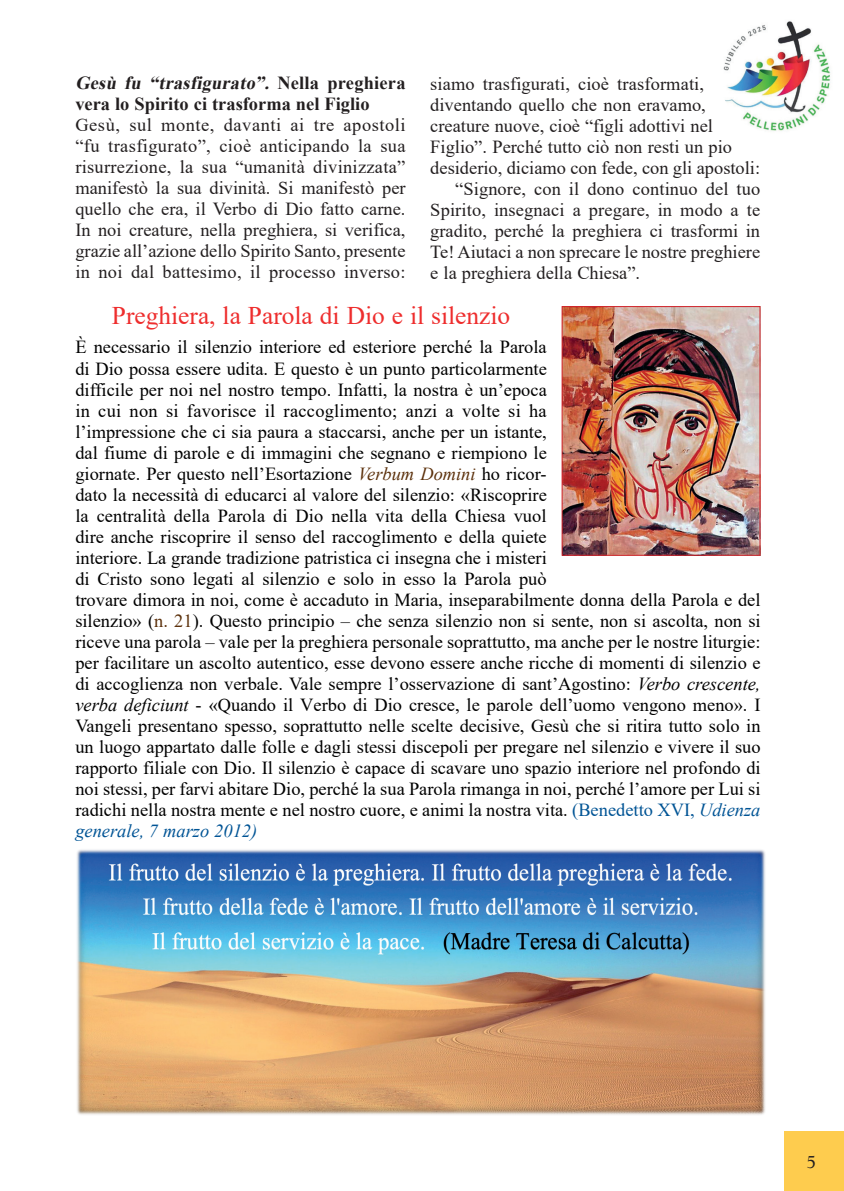
<style>
.page{position:relative;width:844px;height:1191px;background:#fff}
.page>*{position:absolute;margin:0;border:0;box-sizing:border-box;transform-origin:0 0}
.t1{font:25.38px "Times New Roman";color:#ee2d2d}
.t2{font:18.38px/21px "Times New Roman";color:#000001}
.t3{font:18.38px/21px "Times New Roman";color:#231f20;text-align:justify}
.t4{font:700 18.38px/21px "Times New Roman";color:#231f20}
.t5{font:17.5px "Life";color:#231f20}
.s1{font-style:italic}
.s2{font-style:italic;color:#5c310c}
.s3{color:#5c310c}
.s4{color:#005495}
.s5{font-style:italic;color:#005495}
</style>
<div class="page">
<div style="left:783px;top:1131px;width:60px;height:60px;background:#fecc4e"></div>
<img style="left:563px;top:308px;width:195px;height:246px">
<div style="left:561px;top:306px;width:199px;height:250px;border:1px solid #d1232a"></div>
<img style="left:77px;top:849px;width:688px;height:266px">
<img style="left:723px;top:21px;width:108px;height:110px">
<p class="t4" style="left:75px;top:72px;width:331px"><span class="s1">Gesù fu “trasfigurato”.</span> N e l l a p r e g h i e r a vera lo Spirito ci trasforma nel Figlio</p>
<p class="t3" style="left:75px;top:114px;width:332px">Gesù, sul monte, davanti ai tre apostoli “fu trasfigurato”, cioè anticipando la sua risurrezione, la sua “umanità divinizzata” manifestò la sua divinità. Si manifestò per quello che era, il Verbo di Dio fatto carne.<br>In noi creature, nella preghiera, si verifica, grazie all’azione dello Spirito Santo, presente in noi dal battesimo, il processo inverso:</p>
<p class="t3" style="left:430px;top:72px;width:275px">siamo trasfigurati, cioè trasformati,</p>
<p class="t3" style="left:430px;top:93px;width:277px">diventando quello che non eravamo,</p>
<p class="t3" style="left:430px;top:114px;width:284px">creature nuove, cioè “figli adottivi nel</p>
<p class="t3" style="left:430px;top:135px;width:303px">Figlio”. Perché tutto ciò non resti un pio</p>
<p class="t3" style="left:430px;top:156px;width:331px">desiderio, diciamo con fede, con gli apostoli:</p>
<p class="t3" style="left:455px;top:177px;width:306px">“Signore, con il dono continuo del tuo</p>
<p class="t3" style="left:430px;top:198px;width:331px">Spirito, insegnaci a pregare, in modo a te</p>
<p class="t3" style="left:430px;top:219px;width:331px">gradito, perché la preghiera ci trasformi in</p>
<p class="t3" style="left:430px;top:240px;width:331px">Te! Aiutaci a non sprecare le nostre preghiere</p>
<p class="t3" style="left:430px;top:261px;width:211px">e la preghiera della Chiesa”.</p>
<h1 class="t1" style="left:112px;top:297px;width:399px">Preghiera, la Parola di Dio e il silenzio</h1>
<p class="t2" style="left:75px;top:336px;width:686px">È necessario il silenzio interiore ed esteriore perché la Parola<br>di Dio possa essere udita. E questo è un punto particolarmente<br>difficile per noi nel nostro tempo. Infatti, la nostra è un’epoca<br>in cui non si favorisce il raccoglimento; anzi a volte si ha<br>l’impressione che ci sia paura a staccarsi, anche per un istante,<br>dal fiume di parole e di immagini che segnano e riempiono le<br>giornate. Per questo nell’Esortazione <span class="s2">Verbum Domini</span> ho ricor-<br>dato la necessità di educarci al valore del silenzio: «Riscoprire<br>la centralità della Parola di Dio nella vita della Chiesa vuol<br>dire anche riscoprire il senso del raccoglimento e della quiete<br>interiore. La grande tradizione patristica ci insegna che i misteri<br>di Cristo sono legati al silenzio e solo in esso la Parola può<br>trovare dimora in noi, come è accaduto in Maria, inseparabilmente donna della Parola e del silenzio» (<span class="s3">n. 21</span>). Questo principio – che senza silenzio non si sente, non si ascolta, non si riceve una parola – vale per la preghiera personale soprattutto, ma anche per le nostre liturgie: per facilitare un ascolto autentico, esse devono essere anche ricche di momenti di silenzio e di accoglienza non verbale. Vale sempre l’osservazione di sant’Agostino: <span class="s1">Verbo crescente, verba deficiunt</span> - «Quando il Verbo di Dio cresce, le parole dell’uomo vengono meno». I Vangeli presentano spesso, soprattutto nelle scelte decisive, Gesù che si ritira tutto solo in un luogo appartato dalle folle e dagli stessi discepoli per pregare nel silenzio e vivere il suo rapporto filiale con Dio. Il silenzio è capace di scavare uno spazio interiore nel profondo di noi stessi, per farvi abitare Dio, perché la sua Parola rimanga in noi, perché l’amore per Lui si radichi nella nostra mente e nel nostro cuore, e animi la nostra vita. <span class="s4">(Benedetto XVI,</span> <span class="s5">Udienza generale, 7 marzo 2012)</span></p>
<p class="t5" style="left:806px;top:1151px;width:11px">5</p>
</div>
